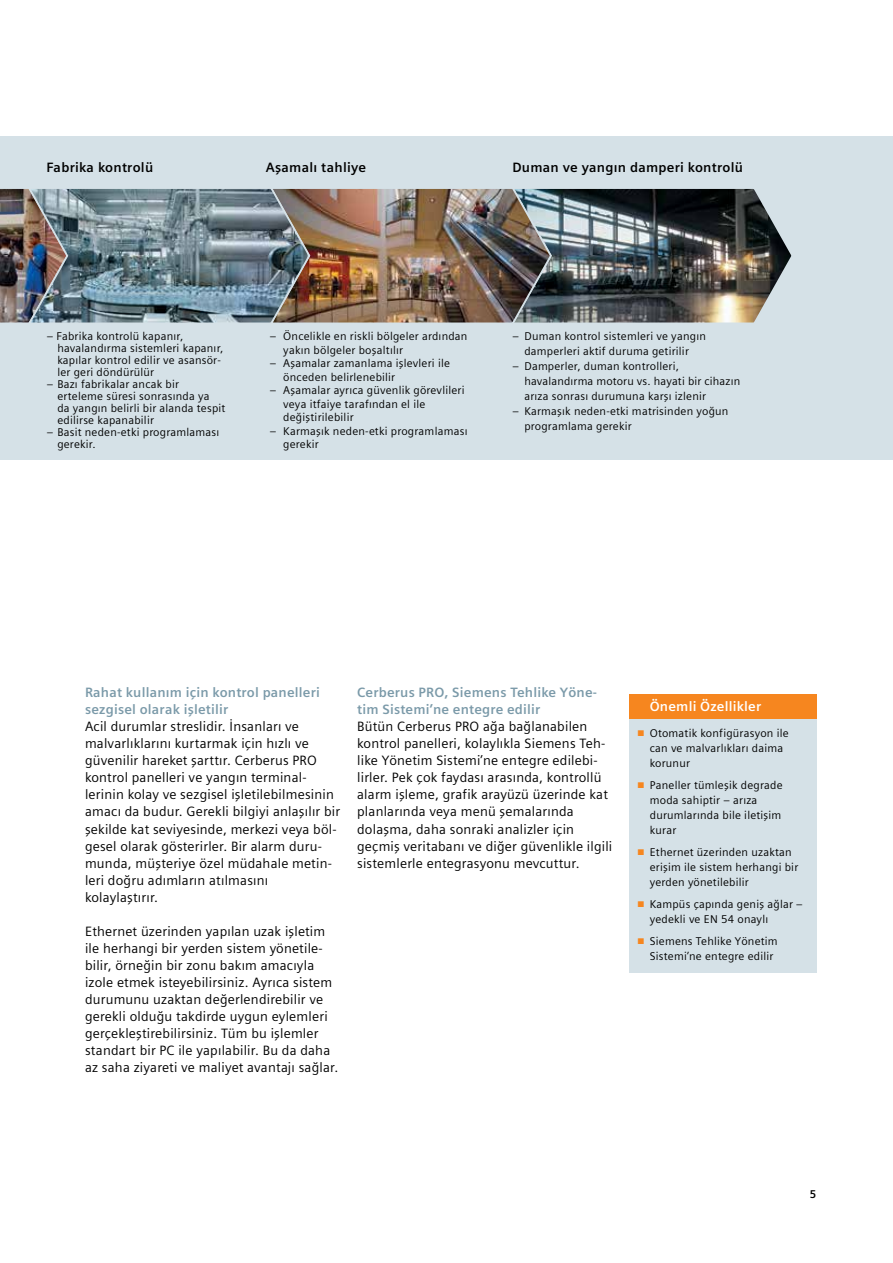
<style>
.page{position:relative;width:893px;height:1263px;background:#fff}
.page>*{position:absolute;margin:0;border:0;box-sizing:border-box;transform-origin:0 0}
.t1{font:13.5px/17px "Siemens Sans";letter-spacing:.015em;color:#000}
.t2{font:700 13.5px/17px "Siemens Sans";letter-spacing:.015em;color:#7b9aa9}
.t3{font:700 13.5px "Siemens Sans OT";letter-spacing:.02em;color:#000}
.t4{font:700 13.5px "Siemens Sans";letter-spacing:.015em;color:#fff}
.t5{font:11.25px/12px "Siemens Sans OT";letter-spacing:.02em;color:#000}
.t6{font:11.25px/14.9px "Siemens Sans";letter-spacing:.02em;color:#000}
.t7{font:700 11.25px "Siemens Sans";color:#000}
.s1{color:#f6861f}
</style>
<div class="page">
<div style="left:0;top:136px;width:893px;height:323px;background:#d5e1e7"></div>
<img style="left:0;top:188px;width:792px;height:135px">
<div style="left:629px;top:694px;width:187px;height:26px;background:#f6861f"></div>
<div style="left:629px;top:720px;width:187px;height:253px;background:#d5e1e7"></div>
<p class="t3" style="left:47px;top:160px;width:108px">Fabrika kontrolü</p>
<p class="t3" style="left:266px;top:160px;width:102px">Aşamalı tahliye</p>
<p class="t3" style="left:512px;top:160px;width:232px">Duman ve yangın damperi kontrolü</p>
<p class="t5" style="left:57px;top:331px;width:168px;text-indent:-10px">– Fabrika kontrolü kapanır, havalandırma sistemleri kapanır, kapılar kontrol edilir ve asansör&shy;ler geri döndürülür</p>
<p class="t5" style="left:57px;top:379px;width:170px;text-indent:-10px">– Bazı fabrikalar ancak bir erteleme süresi sonrasında ya<br>da yangın belirli bir alanda tespit edilirse kapanabilir</p>
<p class="t5" style="left:57px;top:427px;width:164px;text-indent:-10px">– Basit neden-etki programlaması gerekir.</p>
<p class="t5" style="left:283px;top:330px;width:186px;line-height:13.5px;text-indent:-14px">– Öncelikle en riskli bölgeler ardından yakın bölgeler boşaltılır</p>
<p class="t5" style="left:283px;top:357px;width:168px;line-height:13.5px;text-indent:-14px">– Aşamalar zamanlama işlevleri ile önceden belirlenebilir</p>
<p class="t5" style="left:283px;top:384px;width:183px;line-height:13.5px;text-indent:-14px">– Aşamalar ayrıca güvenlik görevlileri veya itfaiye tarafından el ile değiştirilebilir</p>
<p class="t5" style="left:283px;top:424px;width:186px;line-height:13.5px;text-indent:-14px">– Karmaşık neden-etki programlaması gerekir</p>
<p class="t5" style="left:512px;top:329px;width:195px;line-height:14.9px;text-align:center">– Duman kontrol sistemleri ve yangın damperleri aktif duruma getirilir</p>
<p class="t5" style="left:524px;top:359px;width:217px;line-height:14.9px;text-indent:-12px">– Damperler, duman kontrolleri, havalandırma motoru vs. hayati bir cihazın arıza sonrası durumuna karşı izlenir</p>
<p class="t5" style="left:524px;top:404px;width:206px;line-height:14.9px;text-indent:-12px">– Karmaşık neden-etki matrisinden yoğun programlama gerekir</p>
<p class="t2" style="left:85px;top:684px;width:236px">Rahat kullanım için kontrol panelleri sezgisel olarak işletilir</p>
<p class="t1" style="left:85px;top:718px;width:257px">Acil durumlar streslidir. İnsanları ve malvarlıklarını kurtarmak için hızlı ve güvenilir hareket şarttır. Cerberus PRO kontrol panelleri ve yangın terminal&shy;lerinin kolay ve sezgisel işletilebilmesinin amacı da budur. Gerekli bilgiyi anlaşılır bir şekilde kat seviyesinde, merkezi veya böl&shy;gesel olarak gösterirler. Bir alarm duru&shy;munda, müşteriye özel müdahale metin&shy;leri doğru adımların atılmasını kolaylaştırır.</p>
<p class="t1" style="left:85px;top:922px;width:255px">Ethernet üzerinden yapılan uzak işletim ile herhangi bir yerden sistem yönetile&shy;bilir, örneğin bir zonu bakım amacıyla izole etmek isteyebilirsiniz. Ayrıca sistem durumunu uzaktan değerlendirebilir ve gerekli olduğu takdirde uygun eylemleri gerçekleştirebilirsiniz. Tüm bu işlemler standart bir PC ile yapılabilir. Bu da daha az saha ziyareti ve maliyet avantajı sağlar.</p>
<p class="t2" style="left:357px;top:684px;width:241px">Cerberus PRO, Siemens Tehlike Yöne&shy;tim Sistemi’ne entegre edilir</p>
<p class="t1" style="left:357px;top:718px;width:257px">Bütün Cerberus PRO ağa bağlanabilen kontrol panelleri, kolaylıkla Siemens Teh&shy;like Yönetim Sistemi’ne entegre edilebi&shy;lirler. Pek çok faydası arasında, kontrollü alarm işleme, grafik arayüzü üzerinde kat planlarında veya menü şemalarında dolaşma, daha sonraki analizler için geçmiş veritabanı ve diğer güvenlikle ilgili sistemlerle entegrasyonu mevcuttur.</p>
<p class="t4" style="left:650px;top:699px;width:113px">Önemli Özellikler</p>
<p class="t6" style="left:650px;top:726px;width:140px;text-indent:-12px"><span class="s1">■</span> Otomatik konfigürasyon ile can ve malvarlıkları daima korunur</p>
<p class="t6" style="left:650px;top:778px;width:134px;text-indent:-12px"><span class="s1">■</span> Paneller tümleşik degrade moda sahiptir – arıza durumlarında bile iletişim kurar</p>
<p class="t6" style="left:650px;top:845px;width:150px;text-indent:-12px"><span class="s1">■</span> Ethernet üzerinden uzaktan erişim ile sistem herhangi bir yerden yönetilebilir</p>
<p class="t6" style="left:650px;top:897px;width:154px;text-indent:-12px"><span class="s1">■</span> Kampüs çapında geniş ağlar – yedekli ve EN 54 onaylı</p>
<p class="t6" style="left:650px;top:934px;width:129px;text-indent:-12px"><span class="s1">■</span> Siemens Tehlike Yönetim<br>Sistemi’ne entegre edilir</p>
<p class="t7" style="left:810px;top:1188px;width:8px">5</p>
</div>
